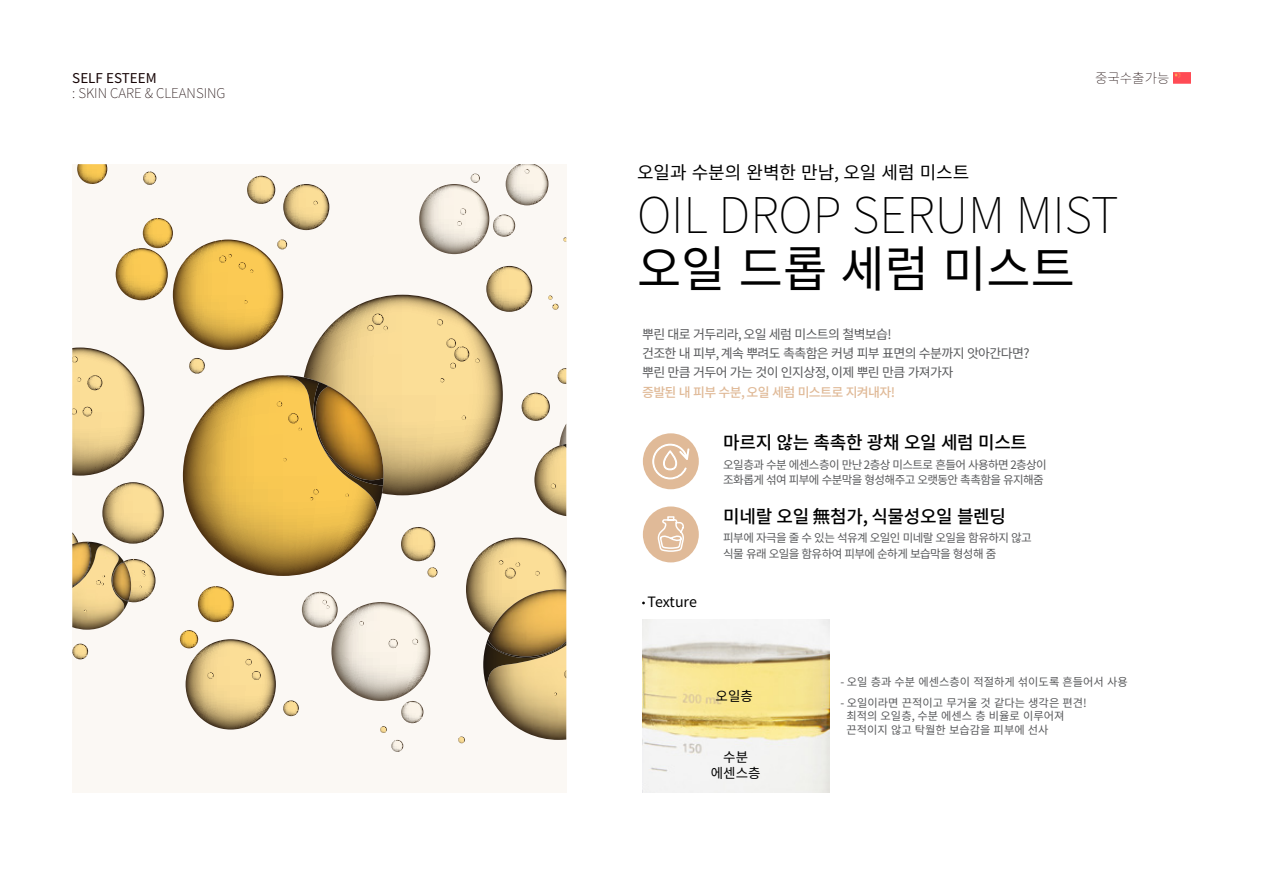
<style>
.page{position:relative;width:1263px;height:893px;background:#fff}
.page>*{position:absolute;margin:0;border:0;box-sizing:border-box;transform-origin:0 0}
.t1{font:100 49.5px "Noto Sans CJ Kjp";color:#000}
.t2{font:49.5px "Noto Sans CJ Kjp";color:#000}
.t3{font:500 18px "Noto Sans CJ Kjp";letter-spacing:-.02em;color:#000}
.t4{font:18px "Noto Sans CJ Kjp";color:#000}
.t5{font:14.25px "Noto Sans CJ Kjp";letter-spacing:-.01em;color:#000}
.t6{font:100 13.5px "Noto Sans CJ Kjp";color:#170506}
.t7{font:13.5px "Noto Sans CJ Kjp";color:#170506}
.t8{font:13.5px/16.2px "Noto Sans CJ Kjp";color:#000;text-align:center}
.t9{font:12.9px/19.4px "Noto Sans CJ Kjp";letter-spacing:-.05em;color:#58595b}
.t10{font:500 12.9px "Noto Sans CJ Kjp";letter-spacing:-.05em;color:#e0ba98}
.t11{font:11.55px/15.3px "Noto Sans CJ Kjp";letter-spacing:-.05em;color:#58595b}
.t12{font:11.25px/13.5px "Noto Sans CJ Kjp";color:#58595b}
</style>
<div class="page">
<img style="left:1173px;top:72px;width:18px;height:12px">
<img style="left:642px;top:619px;width:187px;height:173px">
<div style="left:643px;top:433px;width:56px;height:56px;background:#e0ba98;border-radius:50%"></div>
<div style="left:643px;top:506px;width:56px;height:56px;background:#e0ba98;border-radius:50%"></div>
<svg style="left:657px;top:516px;width:27px;height:36px"></svg>
<svg style="left:652px;top:439px;width:38px;height:41px"></svg>
<svg style="left:72px;top:164px;width:494px;height:628px;fill:#fbf8f4"></svg>
<p class="t7" style="left:72px;top:70px;width:86px">SELF ESTEEM</p>
<p class="t6" style="left:72px;top:86px;width:155px">: SKIN CARE &amp; CLEANSING</p>
<p class="t6" style="left:1095px;top:70px;width:76px">중국수출가능</p>
<h2 class="t4" style="left:637px;top:162px;width:334px">오일과 수분의 완벽한 만남, 오일 세럼 미스트</h2>
<h1 class="t1" style="left:637px;top:187px;width:143px">OIL DROP</h1>
<h1 class="t1" style="left:852px;top:187px;width:31px">SERUM</h1>
<h1 class="t1" style="left:1016px;top:187px;width:105px">MIST</h1>
<h1 class="t2" style="left:637px;top:241px;width:439px">오일 드롭 세럼 미스트</h1>
<p class="t9" style="left:642px;top:324px;width:389px">뿌린 대로 거두리라, 오일 세럼 미스트의 철벽보습!<br>건조한 내 피부, 계속 뿌려도 촉촉함은 커녕 피부 표면의 수분까지 앗아간다면? 뿌린 만큼 거두어 가는 것이 인지상정, 이제 뿌린 만큼 가져가자</p>
<p class="t10" style="left:642px;top:385px;width:255px">증발된 내 피부 수분, 오일 세럼 미스트로 지켜내자!</p>
<p class="t5" style="left:648px;top:594px;width:51px">Texture</p>
<h2 class="t3" style="left:723px;top:433px;width:305px">마르지 않는 촉촉한 광채 오일 세럼 미스트</h2>
<p class="t11" style="left:723px;top:457px;width:325px">오일층과 수분 에센스층이 만난 2층상 미스트로 흔들어 사용하면 2층상이 조화롭게 섞여 피부에 수분막을 형성해주고 오랫동안 촉촉함을 유지해줌</p>
<h2 class="t3" style="left:723px;top:506px;width:284px">미네랄 오일 無첨가, 식물성오일 블렌딩</h2>
<p class="t11" style="left:723px;top:531px;width:310px">피부에 자극을 줄 수 있는 석유계 오일인 미네랄 오일을 함유하지 않고 식물 유래 오일을 함유하여 피부에 순하게 보습막을 형성해 줌</p>
<p class="t8" style="left:716px;top:688px;width:39px">오일층</p>
<p class="t8" style="left:711px;top:749px;width:51px">수분 에센스층</p>
<p class="t12" style="left:840px;top:675px;width:289px">- 오일 층과 수분 에센스층이 적절하게 섞이도록 흔들어서 사용</p>
<p class="t12" style="left:846px;top:696px;width:242px;text-indent:-6px">- 오일이라면 끈적이고 무거울 것 같다는 생각은 편견! 최적의 오일층, 수분 에센스 층 비율로 이루어져 끈적이지 않고 탁월한 보습감을 피부에 선사</p>
</div>
